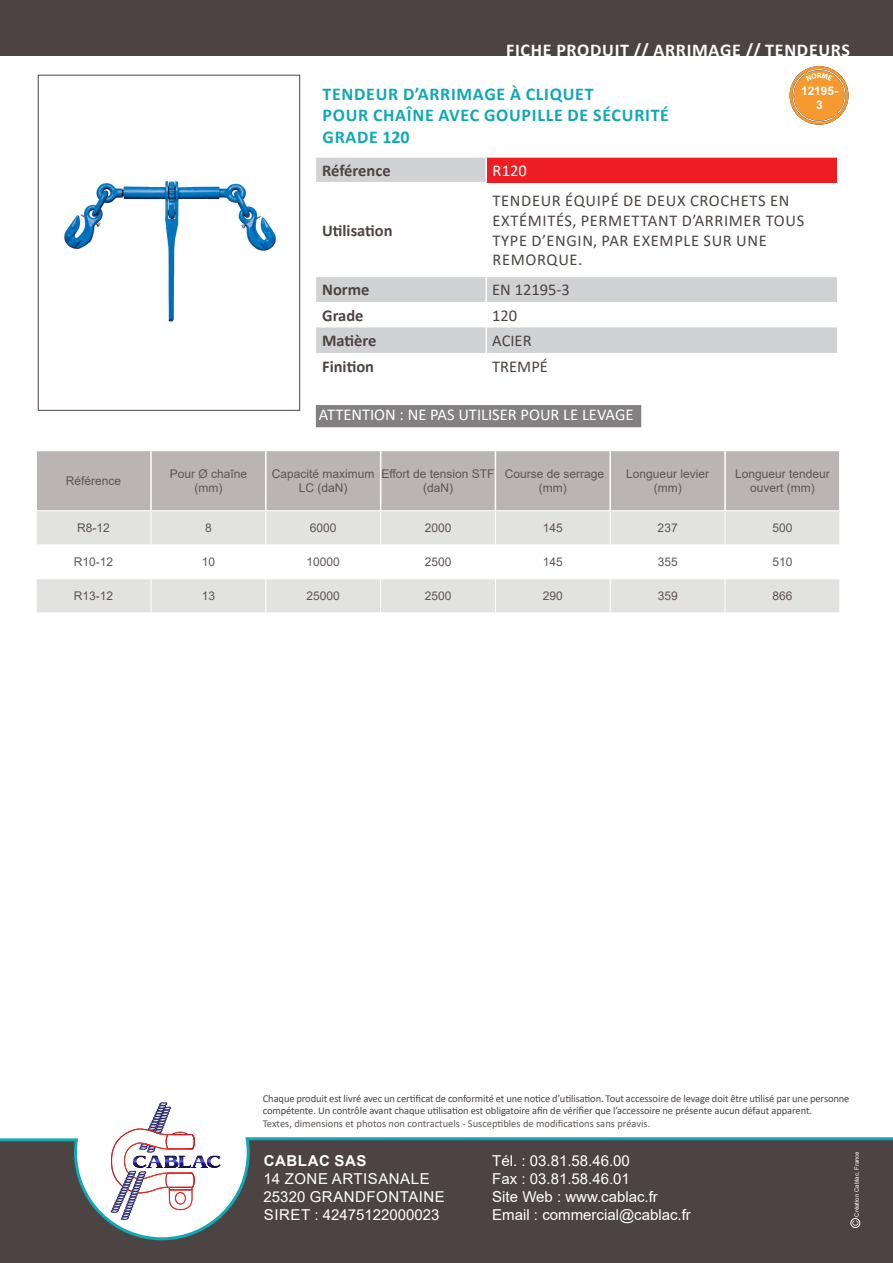
<style>
.page{position:relative;width:893px;height:1263px;background:#fff}
.page>*{position:absolute;margin:0;border:0;box-sizing:border-box;transform-origin:0 0}
.t1{font:700 18px/21.6px "Calibri";letter-spacing:.04em;color:#11a8b4}
.t2{font:700 18px "Calibri";letter-spacing:.04em;color:#fff}
.t3{font:16.5px/19.8px "Calibri";letter-spacing:.04em;color:#4c4442}
.t4{font:700 16.5px "Calibri";color:#4c4442}
.t5{font:16.5px "Calibri";color:#fff}
.t6{font:15px/18px "Arial";color:#fff}
.t7{font:15px/18px "Arial";letter-spacing:.035em;color:#fff}
.t8{font:700 15px "Arial";letter-spacing:.035em;color:#fff}
.t9{font:12px/14.4px "Arial";color:#5e5553;text-align:center}
.t10{font:700 11.85px/14.2px "Arial";color:#fff;text-align:center}
.t11{font:10.5px/12.6px "Calibri";letter-spacing:-.01em;color:#4c4442}
.t12{font:10.5px "Calibri";color:#5e5553}
.t13{font:6px "Arial";color:#fff}
</style>
<div class="page">
<div style="left:0;top:1138px;width:893px;height:125px;background:#4c4442"></div>
<svg style="left:121px;top:1102px;width:73px;height:34px"></svg>
<div style="left:0;top:0;width:893px;height:55px;background:#4c4442"></div>
<svg style="left:0;top:1136px;width:893px;height:105px"></svg>
<div style="left:850px;top:1218px;width:10px;height:10px;border:1px solid #fff;border-radius:50%"></div>
<svg style="left:852px;top:1220px;width:6px;height:5px"></svg>
<div style="left:38px;top:75px;width:262px;height:336px;border:1px solid #4c4442"></div>
<svg style="left:316px;top:158px;width:521px;height:195px"></svg>
<div style="left:486px;top:157px;width:351px;height:25px;background:#ee1d23"></div>
<hr style="left:316px;top:276px;width:170px;height:1px;background:#fff">
<hr style="left:486px;top:276px;width:351px;height:1px;background:#fff">
<hr style="left:316px;top:182px;width:169px;height:1px;background:#fff">
<hr style="left:487px;top:182px;width:350px;height:1px;background:#ee1d23">
<hr style="left:485px;top:158px;width:2px;height:24px;background:#fff">
<hr style="left:485px;top:182px;width:2px;height:94px;background:#fff">
<hr style="left:485px;top:277px;width:2px;height:25px;background:#fff">
<hr style="left:485px;top:302px;width:2px;height:25px;background:#fff">
<hr style="left:485px;top:327px;width:2px;height:26px;background:#fff">
<hr style="left:486px;top:156px;width:351px;height:2px;background:#fff">
<img style="left:64px;top:180px;width:212px;height:142px">
<svg style="left:789px;top:66px;width:60px;height:59px"></svg>
<div style="left:37px;top:451px;width:802px;height:59px;background:#bab5b4"></div>
<svg style="left:37px;top:511px;width:802px;height:101px;fill:#e2e2e1"></svg>
<hr style="left:150px;top:451px;width:2px;height:59px;background:#fff">
<hr style="left:265px;top:451px;width:2px;height:59px;background:#fff">
<hr style="left:380px;top:451px;width:1px;height:59px;background:#fff">
<hr style="left:495px;top:451px;width:1px;height:59px;background:#fff">
<hr style="left:609px;top:451px;width:2px;height:59px;background:#fff">
<hr style="left:724px;top:451px;width:2px;height:59px;background:#fff">
<hr style="left:151px;top:511px;width:1px;height:33px;background:#fff">
<hr style="left:151px;top:545px;width:1px;height:33px;background:#fff">
<hr style="left:265px;top:545px;width:1px;height:33px;background:#fff">
<hr style="left:380px;top:545px;width:1px;height:33px;background:#fff">
<hr style="left:495px;top:545px;width:1px;height:33px;background:#fff">
<hr style="left:610px;top:545px;width:1px;height:33px;background:#fff">
<hr style="left:725px;top:545px;width:1px;height:33px;background:#fff">
<hr style="left:151px;top:579px;width:1px;height:33px;background:#fff">
<hr style="left:265px;top:511px;width:1px;height:33px;background:#fff">
<hr style="left:380px;top:511px;width:1px;height:33px;background:#fff">
<hr style="left:495px;top:511px;width:1px;height:33px;background:#fff">
<hr style="left:610px;top:511px;width:1px;height:33px;background:#fff">
<hr style="left:725px;top:511px;width:1px;height:33px;background:#fff">
<hr style="left:36px;top:544px;width:115px;height:1px;background:#fff">
<hr style="left:151px;top:544px;width:115px;height:1px;background:#fff">
<hr style="left:266px;top:544px;width:115px;height:1px;background:#fff">
<hr style="left:381px;top:544px;width:114px;height:1px;background:#fff">
<hr style="left:495px;top:544px;width:115px;height:1px;background:#fff">
<hr style="left:610px;top:544px;width:115px;height:1px;background:#fff">
<hr style="left:725px;top:544px;width:115px;height:1px;background:#fff">
<hr style="left:36px;top:578px;width:115px;height:1px;background:#fff">
<hr style="left:151px;top:578px;width:115px;height:1px;background:#fff">
<hr style="left:266px;top:578px;width:115px;height:1px;background:#fff">
<hr style="left:265px;top:579px;width:1px;height:33px;background:#fff">
<hr style="left:381px;top:578px;width:114px;height:1px;background:#fff">
<hr style="left:380px;top:579px;width:1px;height:33px;background:#fff">
<hr style="left:495px;top:578px;width:115px;height:1px;background:#fff">
<hr style="left:495px;top:579px;width:1px;height:33px;background:#fff">
<hr style="left:610px;top:578px;width:115px;height:1px;background:#fff">
<hr style="left:610px;top:579px;width:1px;height:33px;background:#fff">
<hr style="left:725px;top:578px;width:115px;height:1px;background:#fff">
<hr style="left:725px;top:579px;width:1px;height:33px;background:#fff">
<div style="left:317px;top:407px;width:323px;height:19px;background:#838082"></div>
<div style="left:316px;top:405px;width:325px;height:22px;border:3px solid #838082"></div>
<h1 class="t2" style="left:506px;top:37px;width:346px">FICHE PRODUIT // ARRIMAGE // TENDEURS</h1>
<h1 class="t1" style="left:322px;top:83px;width:348px">TENDEUR D’ARRIMAGE À CLIQUET<br>POUR CHAÎNE AVEC GOUPILLE DE SÉCURITÉ<br>GRADE 120</h1>
<h2 class="t4" style="left:322px;top:159px;width:70px">Référence</h2>
<h2 class="t5" style="left:493px;top:159px;width:36px">R120</h2>
<p class="t10" style="left:801px;top:84px;width:39px">12195-<br>3</p>
<h2 class="t4" style="left:322px;top:218px;width:72px">Utilisation</h2>
<h2 class="t3" style="left:493px;top:190px;width:313px">TENDEUR ÉQUIPÉ DE DEUX CROCHETS EN<br>EXTÉMITÉS, PERMETTANT D’ARRIMER TOUS<br>TYPE D’ENGIN, PAR EXEMPLE SUR UNE<br>REMORQUE.</h2>
<h2 class="t4" style="left:322px;top:278px;width:49px">Norme</h2>
<h2 class="t3" style="left:492px;top:280px;width:79px">EN 12195-3</h2>
<h2 class="t4" style="left:322px;top:304px;width:43px">Grade</h2>
<h2 class="t3" style="left:492px;top:305px;width:27px">120</h2>
<h2 class="t4" style="left:322px;top:329px;width:56px">Matière</h2>
<h2 class="t3" style="left:492px;top:331px;width:41px">ACIER</h2>
<h2 class="t4" style="left:322px;top:355px;width:53px">Finition</h2>
<h2 class="t3" style="left:492px;top:356px;width:57px">TREMPÉ</h2>
<h2 class="t5" style="left:319px;top:403px;width:316px">ATTENTION : NE PAS UTILISER POUR LE LEVAGE</h2>
<p class="t9" style="left:66px;top:474px;width:57px">Référence</p>
<p class="t9" style="left:170px;top:466px;width:79px">Pour Ø chaîne (mm)</p>
<p class="t9" style="left:272px;top:466px;width:104px">Capacité maximum<br>LC (daN)</p>
<p class="t9" style="left:381px;top:466px;width:115px">Effort de tension STF (daN)</p>
<p class="t9" style="left:505px;top:466px;width:101px">Course de serrage (mm)</p>
<p class="t9" style="left:626px;top:466px;width:84px">Longueur levier (mm)</p>
<p class="t9" style="left:735px;top:466px;width:96px">Longueur tendeur ouvert (mm)</p>
<p class="t9" style="left:77px;top:521px;width:34px">R8-12</p>
<p class="t9" style="left:205px;top:521px;width:8px">8</p>
<p class="t9" style="left:310px;top:521px;width:28px">6000</p>
<p class="t9" style="left:425px;top:521px;width:28px">2000</p>
<p class="t9" style="left:543px;top:521px;width:22px">145</p>
<p class="t9" style="left:658px;top:521px;width:22px">237</p>
<p class="t9" style="left:772px;top:521px;width:22px">500</p>
<p class="t9" style="left:74px;top:555px;width:41px">R10-12</p>
<p class="t9" style="left:202px;top:555px;width:15px">10</p>
<p class="t9" style="left:307px;top:555px;width:35px">10000</p>
<p class="t9" style="left:425px;top:555px;width:28px">2500</p>
<p class="t9" style="left:543px;top:555px;width:22px">145</p>
<p class="t9" style="left:658px;top:555px;width:22px">355</p>
<p class="t9" style="left:772px;top:555px;width:22px">510</p>
<p class="t9" style="left:74px;top:589px;width:41px">R13-12</p>
<p class="t9" style="left:202px;top:589px;width:15px">13</p>
<p class="t9" style="left:307px;top:589px;width:35px">25000</p>
<p class="t9" style="left:425px;top:589px;width:28px">2500</p>
<p class="t9" style="left:543px;top:589px;width:22px">290</p>
<p class="t9" style="left:658px;top:589px;width:22px">359</p>
<p class="t9" style="left:772px;top:589px;width:22px">866</p>
<p class="t11" style="left:263px;top:1091px;width:588px">Chaque produit est livré avec un certificat de conformité et une notice d’utilisation. Tout accessoire de levage doit être utilisé par une personne compétente. Un contrôle avant chaque utilisation est obligatoire afin de vérifier que l’accessoire ne présente aucun défaut apparent.</p>
<p class="t12" style="left:263px;top:1116px;width:389px">Textes, dimensions et photos non contractuels - Susceptibles de modifications sans préavis.</p>
<h3 class="t8" style="left:264px;top:1150px;width:104px">CABLAC SAS</h3>
<h3 class="t7" style="left:264px;top:1169px;width:183px">14 ZONE ARTISANALE<br>25320 GRANDFONTAINE<br>SIRET : 42475122000023</h3>
<h3 class="t6" style="left:492px;top:1151px;width:200px">Tél. : 03.81.58.46.00<br>Fax : 03.81.58.46.01<br>Site Web : www.cablac.fr<br>Email : commercial@cablac.fr</h3>
<p class="t13" style="left:853px;top:1216px;width:67px;rotate:-90deg">Création Cablac, France</p>
</div>
